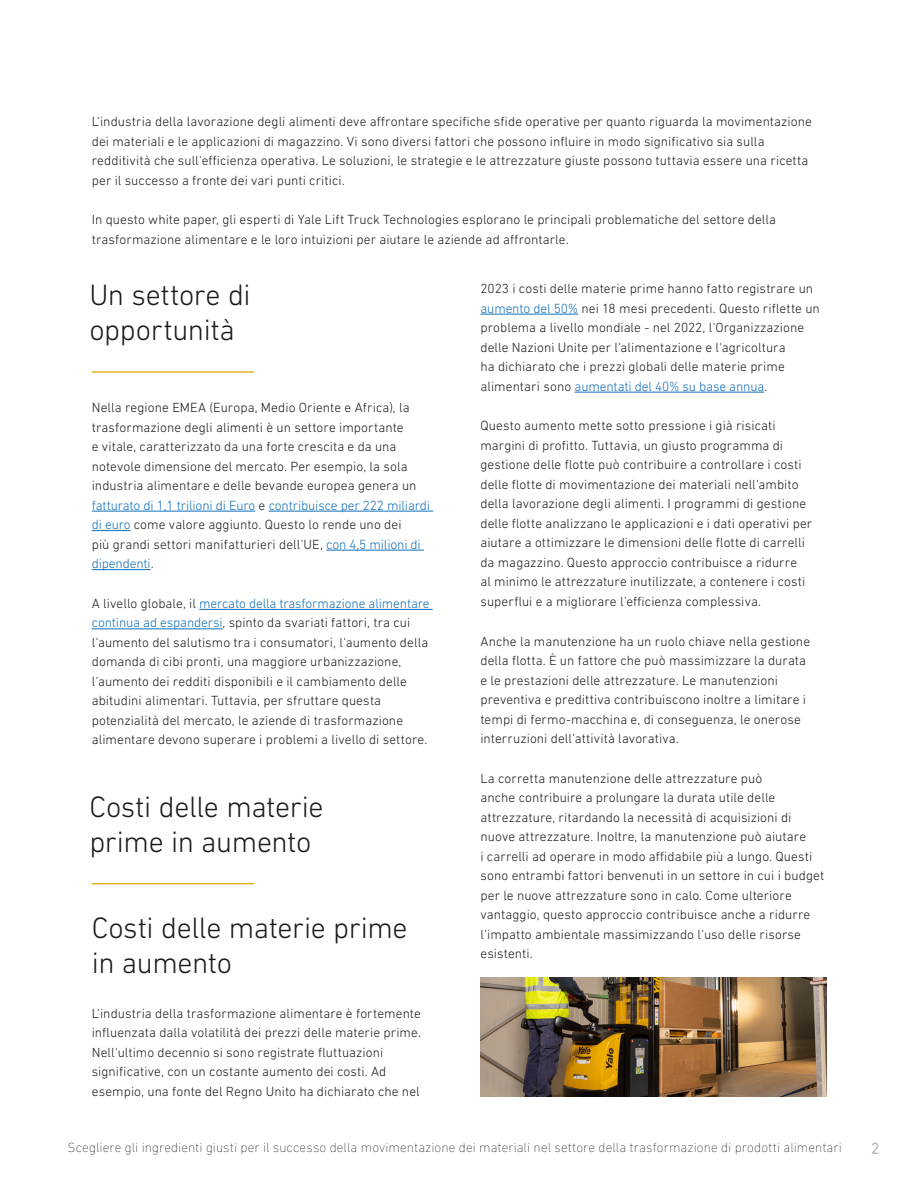
<style>
.page{position:relative;width:918px;height:1188px;background:#fff}
.page>*{position:absolute;margin:0;border:0;box-sizing:border-box;transform-origin:0 0}
.t1{font:300 30px/34.5px "DIN Next LT Pro";letter-spacing:-.015em;color:#1a1b1e}
.t2{font:16.5px "DIN Next LT Pro";color:#b4b6b8}
.t3{font:300 13.5px/19.5px "DIN Next LT Pro";letter-spacing:.005em;color:#1a1b1e}
.t4{font:200 13.5px "DIN Next LT Pro";letter-spacing:.005em;color:#1a1b1e}
.s1{color:#126fb7}
</style>
<div class="page">
<hr style="left:92px;top:511px;width:163px;height:1px;background:#126fb7">
<hr style="left:269px;top:511px;width:164px;height:1px;background:#126fb7">
<hr style="left:92px;top:530px;width:39px;height:1px;background:#126fb7">
<hr style="left:326px;top:550px;width:98px;height:1px;background:#126fb7">
<hr style="left:92px;top:569px;width:59px;height:1px;background:#126fb7">
<hr style="left:199px;top:609px;width:234px;height:1px;background:#126fb7">
<hr style="left:92px;top:628px;width:131px;height:1px;background:#126fb7">
<hr style="left:92px;top:371px;width:162px;height:2px;background:#e7b222">
<hr style="left:92px;top:883px;width:162px;height:1px;background:#e7b222">
<img style="left:480px;top:977px;width:346px;height:119px">
<hr style="left:480px;top:314px;width:98px;height:1px;background:#126fb7">
<hr style="left:575px;top:392px;width:189px;height:1px;background:#126fb7">
<p class="t3" style="left:92px;top:112px;width:722px">L'industria della lavorazione degli alimenti deve affrontare specifiche sfide operative per quanto riguarda la movimentazione dei materiali e le applicazioni di magazzino. Vi sono diversi fattori che possono influire in modo significativo sia sulla redditività che sull'efficienza operativa. Le soluzioni, le strategie e le attrezzature giuste possono tuttavia essere una ricetta per il successo a fronte dei vari punti critici.</p>
<p class="t3" style="left:92px;top:210px;width:686px">In questo white paper, gli esperti di Yale Lift Truck Technologies esplorano le principali problematiche del settore della trasformazione alimentare e le loro intuizioni per aiutare le aziende ad affrontarle.</p>
<h1 class="t1" style="left:89px;top:278px;width:163px">Un settore di opportunità</h1>
<p class="t3" style="left:92px;top:398px;width:340px">Nella regione EMEA (Europa, Medio Oriente e Africa), la trasformazione degli alimenti è un settore importante<br>e vitale, caratterizzato da una forte crescita e da una notevole dimensione del mercato. Per esempio, la sola industria alimentare e delle bevande europea genera un <span class="s1">fatturato di 1,1 trilioni di Euro</span> e <span class="s1">contribuisce per 222 miliardi di euro</span> come valore aggiunto. Questo lo rende uno dei<br>più grandi settori manifatturieri dell'UE, <span class="s1">con 4,5 milioni di dipendenti</span>.</p>
<p class="t3" style="left:92px;top:593px;width:339px">A livello globale, il <span class="s1">mercato della trasformazione alimentare continua ad espandersi</span>, spinto da svariati fattori, tra cui l'aumento del salutismo tra i consumatori, l'aumento della domanda di cibi pronti, una maggiore urbanizzazione, l'aumento dei redditi disponibili e il cambiamento delle abitudini alimentari. Tuttavia, per sfruttare questa potenzialità del mercato, le aziende di trasformazione alimentare devono superare i problemi a livello di settore.</p>
<h1 class="t1" style="left:89px;top:789px;width:236px">Costi delle materie prime in aumento</h1>
<h1 class="t1" style="left:92px;top:910px;width:317px">Costi delle materie prime in aumento</h1>
<p class="t3" style="left:92px;top:1003px;width:331px">L'industria della trasformazione alimentare è fortemente influenzata dalla volatilità dei prezzi delle materie prime.<br>Nell'ultimo decennio si sono registrate fluttuazioni significative, con un costante aumento dei costi. Ad esempio, una fonte del Regno Unito ha dichiarato che nel</p>
<p class="t3" style="left:480px;top:279px;width:341px">2023 i costi delle materie prime hanno fatto registrare un <span class="s1">aumento del 50%</span> nei 18 mesi precedenti. Questo riflette un problema a livello mondiale - nel 2022, l'Organizzazione delle Nazioni Unite per l'alimentazione e l'agricoltura<br>ha dichiarato che i prezzi globali delle materie prime alimentari sono <span class="s1">aumentati del 40% su base annua</span>.</p>
<p class="t3" style="left:480px;top:416px;width:333px">Questo aumento mette sotto pressione i già risicati margini di profitto. Tuttavia, un giusto programma di gestione delle flotte può contribuire a controllare i costi delle flotte di movimentazione dei materiali nell'ambito della lavorazione degli alimenti. I programmi di gestione delle flotte analizzano le applicazioni e i dati operativi per aiutare a ottimizzare le dimensioni delle flotte di carrelli da magazzino. Questo approccio contribuisce a ridurre<br>al minimo le attrezzature inutilizzate, a contenere i costi superflui e a migliorare l'efficienza complessiva.</p>
<p class="t3" style="left:480px;top:631px;width:331px">Anche la manutenzione ha un ruolo chiave nella gestione della flotta. È un fattore che può massimizzare la durata e le prestazioni delle attrezzature. Le manutenzioni preventiva e predittiva contribuiscono inoltre a limitare i tempi di fermo-macchina e, di conseguenza, le onerose interruzioni dell’attività lavorativa.</p>
<p class="t3" style="left:480px;top:768px;width:345px">La corretta manutenzione delle attrezzature può<br>anche contribuire a prolungare la durata utile delle attrezzature, ritardando la necessità di acquisizioni di nuove attrezzature. Inoltre, la manutenzione può aiutare<br>i carrelli ad operare in modo affidabile più a lungo. Questi sono entrambi fattori benvenuti in un settore in cui i budget per le nuove attrezzature sono in calo. Come ulteriore vantaggio, questo approccio contribuisce anche a ridurre l'impatto ambientale massimizzando l'uso delle risorse esistenti.</p>
<p class="t4" style="left:68px;top:1140px;width:776px">Scegliere gli ingredienti giusti per il successo della movimentazione dei materiali nel settore della trasformazione di prodotti alimentari</p>
<p class="t2" style="left:871px;top:1139px;width:10px">2</p>
</div>
